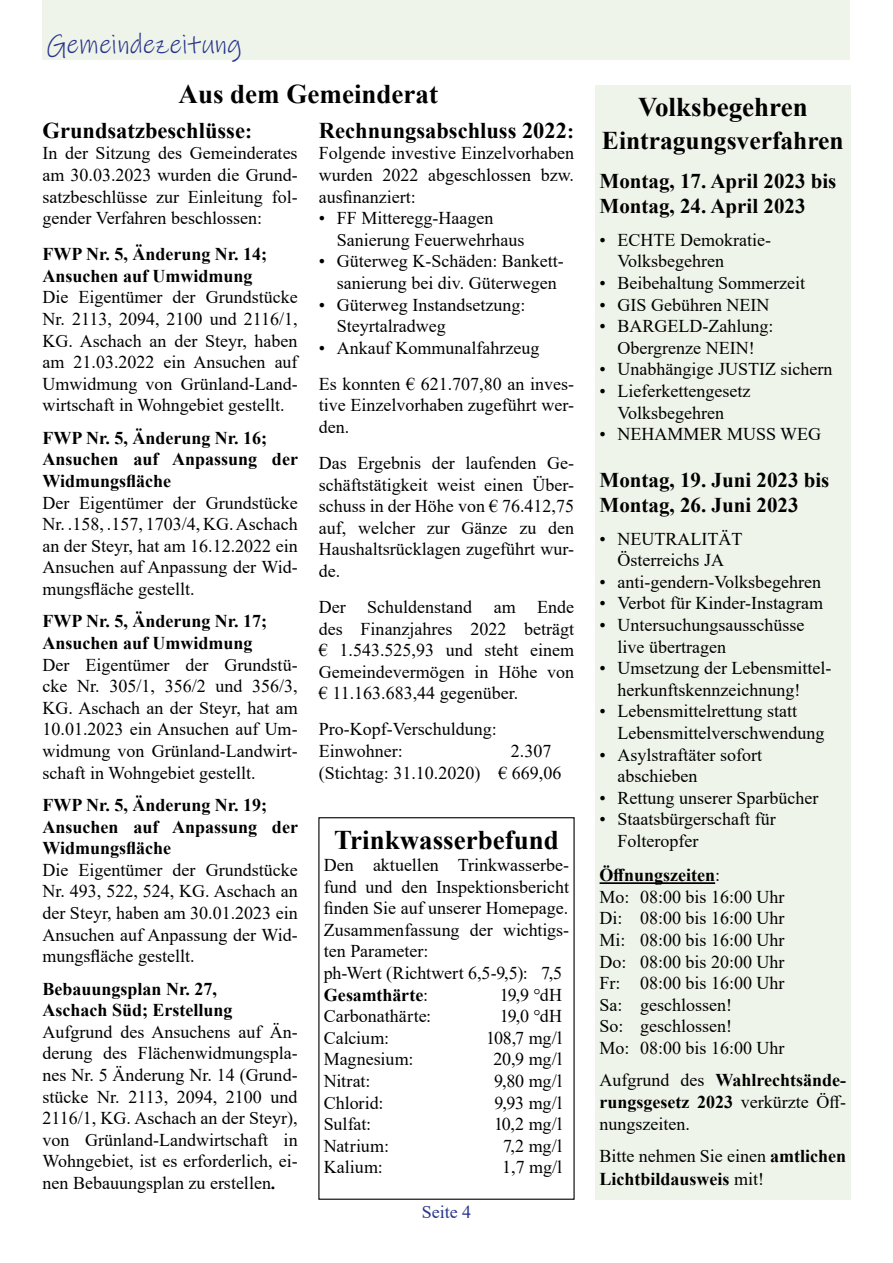
<style>
.page{position:relative;width:893px;height:1263px;background:#fff}
.page>*{position:absolute;margin:0;border:0;box-sizing:border-box;transform-origin:0 0}
.t1{font:700 27px "Times New Roman";color:#000}
.t2{font:27px "Ink Free";color:#28348b}
.t3{font:700 25.5px "Times New Roman";color:#000}
.t4{font:700 22.5px "Times New Roman";color:#000}
.t5{font:700 21px/25.2px "Times New Roman";color:#000}
.t6{font:18px/21.6px "Times New Roman";color:#000}
.t7{font:700 18px/21.6px "Times New Roman";color:#000}
.t8{font:18px "Times New Roman";color:#28348b}
.s1{font-size:21px}
.s2{font-weight:700}
.s3{font-weight:400}
</style>
<div class="page">
<div style="left:595px;top:85px;width:255px;height:1114px;background:#eff4ea"></div>
<hr style="left:600px;top:882px;width:115px;height:2px;background:#000">
<div style="left:318px;top:817px;width:257px;height:383px;border:1px solid #000"></div>
<div style="left:43px;top:0;width:807px;height:60px;background:#eff4ea"></div>
<h1 class="t2" style="left:47px;top:27px;width:197px">Gemeindezeitung</h1>
<h1 class="t1" style="left:179px;top:75px;width:261px">Aus dem Gemeinderat</h1>
<p class="t4" style="left:43px;top:114px;width:211px">Grundsatzbeschlüsse<span class="s1">:</span></p>
<p class="t6" style="left:43px;top:142px;width:257px;text-align:justify">In der Sitzung des Gemeinderates am 30.03.2023 wurden die Grund&shy;satzbeschlüsse zur Einleitung fol&shy;gender Verfahren beschlossen:</p>
<p class="t7" style="left:43px;top:243px;width:226px">FWP Nr. 5, Änderung Nr. 14;<br>Ansuchen auf Umwidmung</p>
<p class="t6" style="left:43px;top:286px;width:257px;text-align:justify">Die Eigentümer der Grundstücke Nr. 2113, 2094, 2100 und 2116/1, KG. Aschach an der Steyr, haben am 21.03.2022 ein Ansuchen auf Umwidmung von Grünland-Land&shy;wirtschaft in Wohngebiet gestellt.</p>
<p class="t7" style="left:43px;top:426px;width:257px">FWP Nr. 5, Änderung Nr. 16;<br>Ansuchen auf Anpassung der<br>Widmungsfläche</p>
<p class="t6" style="left:43px;top:491px;width:257px;text-align:justify">Der Eigentümer der Grundstücke Nr. .158, .157, 1703/4, KG. Aschach an der Steyr, hat am 16.12.2022 ein Ansuchen auf Anpassung der Wid&shy;mungsfläche gestellt.</p>
<p class="t7" style="left:43px;top:610px;width:226px">FWP Nr. 5, Änderung Nr. 17;<br>Ansuchen auf Umwidmung</p>
<p class="t6" style="left:43px;top:653px;width:257px;text-align:justify">Der Eigentümer der Grundstü&shy;cke Nr. 305/1, 356/2 und 356/3, KG. Aschach an der Steyr, hat am 10.01.2023 ein Ansuchen auf Um&shy;widmung von Grünland-Landwirt&shy;schaft in Wohngebiet gestellt.</p>
<p class="t7" style="left:43px;top:794px;width:257px">FWP Nr. 5, Änderung Nr. 19;<br>Ansuchen auf Anpassung der<br>Widmungsfläche</p>
<p class="t6" style="left:43px;top:858px;width:257px;text-align:justify">Die Eigentümer der Grundstücke Nr. 493, 522, 524, KG. Aschach an der Steyr, haben am 30.01.2023 ein Ansuchen auf Anpassung der Wid&shy;mungsfläche gestellt.</p>
<p class="t7" style="left:43px;top:977px;width:192px">Bebauungsplan Nr. 27,<br>Aschach Süd; Erstellung</p>
<p class="t6" style="left:43px;top:1020px;width:257px;text-align:justify">Aufgrund des Ansuchens auf Än&shy;derung des Flächenwidmungspla&shy;nes Nr. 5 Änderung Nr. 14 (Grund&shy;stücke Nr. 2113, 2094, 2100 und 2116/1, KG. Aschach an der Steyr), von Grünland-Landwirtschaft in Wohngebiet, ist es erforderlich, ei&shy;nen Bebauungsplan zu erstellen<span class="s2">.</span></p>
<p class="t4" style="left:319px;top:114px;width:257px">Rechnungsabschluss 2022<span class="s1">:</span></p>
<p class="t6" style="left:319px;top:142px;width:257px;text-align:justify">Folgende investive Einzelvorhaben wurden 2022 abgeschlossen bzw. ausfinanziert:</p>
<p class="t6" style="left:337px;top:207px;width:189px;text-indent:-18px">• FF Mitteregg-Haagen<br>Sanierung Feuerwehrhaus</p>
<p class="t6" style="left:337px;top:250px;width:228px;text-indent:-18px">• Güterweg K-Schäden: Bankett&shy;sanierung bei div. Güterwegen</p>
<p class="t6" style="left:337px;top:293px;width:190px;text-indent:-18px">• Güterweg Instandsetzung:<br>Steyrtalradweg</p>
<p class="t6" style="left:319px;top:329px;width:257px;line-height:36px">• Ankauf Kommunalfahrzeug<br>Es konnten € 621.707,80 an inves-</p>
<p class="t6" style="left:319px;top:394px;width:257px">tive Einzelvorhaben zugeführt wer&shy;den.</p>
<p class="t6" style="left:319px;top:452px;width:257px;text-align:justify">Das Ergebnis der laufenden Ge&shy;schäftstätigkeit weist einen Über&shy;schuss in der Höhe von € 76.412,75 auf, welcher zur Gänze zu den Haushaltsrücklagen zugeführt wur&shy;de.</p>
<p class="t6" style="left:319px;top:596px;width:257px;text-align:justify">Der Schuldenstand am Ende des Finanzjahres 2022 beträgt € 1.543.525,93 und steht einem Gemeindevermögen in Höhe von € 11.163.683,44 gegenüber.</p>
<p class="t6" style="left:319px;top:718px;width:179px">Pro-Kopf-Verschuldung:<br>Einwohner:</p>
<p class="t6" style="left:319px;top:740px;width:244px;text-indent:192px">2.307 (Stichtag: 31.10.2020) € 669,06</p>
<h1 class="t1" style="left:334px;top:821px;width:226px">Trinkwasserbefund</h1>
<p class="t6" style="left:324px;top:853px;width:247px">Den aktuellen Trinkwasserbe&shy;fund und den Inspektionsbericht finden Sie auf unserer Homepage.<br>Zusammenfassung der wichtigs&shy;ten Parameter:<br>ph-Wert (Richtwert 6,5-9,5): 7,5<br><span class="s2">Gesamthärte</span>:</p>
<p class="t6" style="left:500px;top:983px;width:64px">19,9 °dH</p>
<p class="t6" style="left:324px;top:1005px;width:109px">Carbonathärte:</p>
<p class="t6" style="left:500px;top:1005px;width:64px">19,0 °dH</p>
<p class="t6" style="left:324px;top:1026px;width:67px">Calcium:</p>
<p class="t6" style="left:486px;top:1026px;width:78px">108,7 mg/l</p>
<p class="t6" style="left:324px;top:1048px;width:91px">Magnesium:</p>
<p class="t6" style="left:493px;top:1048px;width:70px">20,9 mg/l</p>
<p class="t6" style="left:324px;top:1069px;width:48px">Nitrat:</p>
<p class="t6" style="left:494px;top:1069px;width:70px">9,80 mg/l</p>
<p class="t6" style="left:324px;top:1091px;width:61px">Chlorid:</p>
<p class="t6" style="left:494px;top:1091px;width:69px">9,93 mg/l</p>
<p class="t6" style="left:324px;top:1113px;width:49px">Sulfat:</p>
<p class="t6" style="left:494px;top:1113px;width:70px">10,2 mg/l</p>
<p class="t6" style="left:324px;top:1134px;width:67px">Natrium:</p>
<p class="t6" style="left:503px;top:1134px;width:61px">7,2 mg/l</p>
<p class="t6" style="left:324px;top:1156px;width:61px">Kalium:</p>
<p class="t6" style="left:502px;top:1156px;width:62px">1,7 mg/l</p>
<p class="t8" style="left:422px;top:1199px;width:51px">Seite 4</p>
<h1 class="t1" style="left:638px;top:88px;width:171px">Volksbegehren</h1>
<h2 class="t3" style="left:602px;top:122px;width:243px">Eintragungsverfahren</h2>
<p class="t5" style="left:600px;top:168px;width:238px">Montag, 17. April 2023 bis<br>Montag, 24. April 2023</p>
<p class="t6" style="left:618px;top:228px;width:155px;text-indent:-18px">• ECHTE Demokratie-<br>Volksbegehren</p>
<p class="t6" style="left:600px;top:271px;width:207px">• Beibehaltung Sommerzeit</p>
<p class="t6" style="left:600px;top:293px;width:171px">• GIS Gebühren NEIN</p>
<p class="t6" style="left:600px;top:315px;width:175px;text-align:center">• BARGELD-Zahlung:<br>Obergrenze NEIN!</p>
<p class="t6" style="left:600px;top:358px;width:234px">• Unabhängige JUSTIZ sichern</p>
<p class="t6" style="left:600px;top:379px;width:152px;text-align:center">• Lieferkettengesetz<br>Volksbegehren</p>
<p class="t6" style="left:600px;top:423px;width:223px">• NEHAMMER MUSS WEG</p>
<p class="t5" style="left:600px;top:467px;width:231px">Montag, 19. Juni 2023 bis<br>Montag, 26. Juni 2023</p>
<p class="t6" style="left:600px;top:527px;width:144px;text-align:center">• NEUTRALITÄT<br>Österreichs JA</p>
<p class="t6" style="left:600px;top:570px;width:223px">• anti-gendern-Volksbegehren</p>
<p class="t6" style="left:600px;top:592px;width:225px">• Verbot für Kinder-Instagram</p>
<p class="t6" style="left:618px;top:613px;width:188px;text-indent:-18px">• Untersuchungsausschüsse live übertragen</p>
<p class="t6" style="left:618px;top:657px;width:215px;text-indent:-18px">• Umsetzung der Lebensmittel&shy;herkunftskennzeichnung!</p>
<p class="t6" style="left:618px;top:700px;width:208px;text-indent:-18px">• Lebensmittelrettung statt<br>Lebensmittelverschwendung</p>
<p class="t6" style="left:618px;top:743px;width:146px;text-indent:-18px">• Asylstraftäter sofort abschieben</p>
<p class="t6" style="left:600px;top:786px;width:220px">• Rettung unserer Sparbücher</p>
<p class="t6" style="left:618px;top:808px;width:160px;text-indent:-18px">• Staatsbürgerschaft für<br>Folteropfer</p>
<p class="t6" style="left:600px;top:864px;width:187px"><span class="s2">Öffnungszeiten</span>:<br>Mo: 08:00 bis 16:00 Uhr<br>Di: 08:00 bis 16:00 Uhr<br>Mi: 08:00 bis 16:00 Uhr<br>Do: 08:00 bis 20:00 Uhr<br>Fr: 08:00 bis 16:00 Uhr<br>Sa: geschlossen!<br>So: geschlossen!<br>Mo: 08:00 bis 16:00 Uhr</p>
<p class="t6" style="left:600px;top:1069px;width:248px;text-align:justify">Aufgrund des <span class="s2">Wahlrechtsände&shy;rungsgesetz 2023</span> verkürzte Öff&shy;nungszeiten.</p>
<p class="t7" style="left:600px;top:1144px;width:248px;line-height:23.4px"><span class="s3">Bitte nehmen Sie einen</span> amtlichen<br>Lichtbildausweis <span class="s3">mit!</span></p>
</div>
